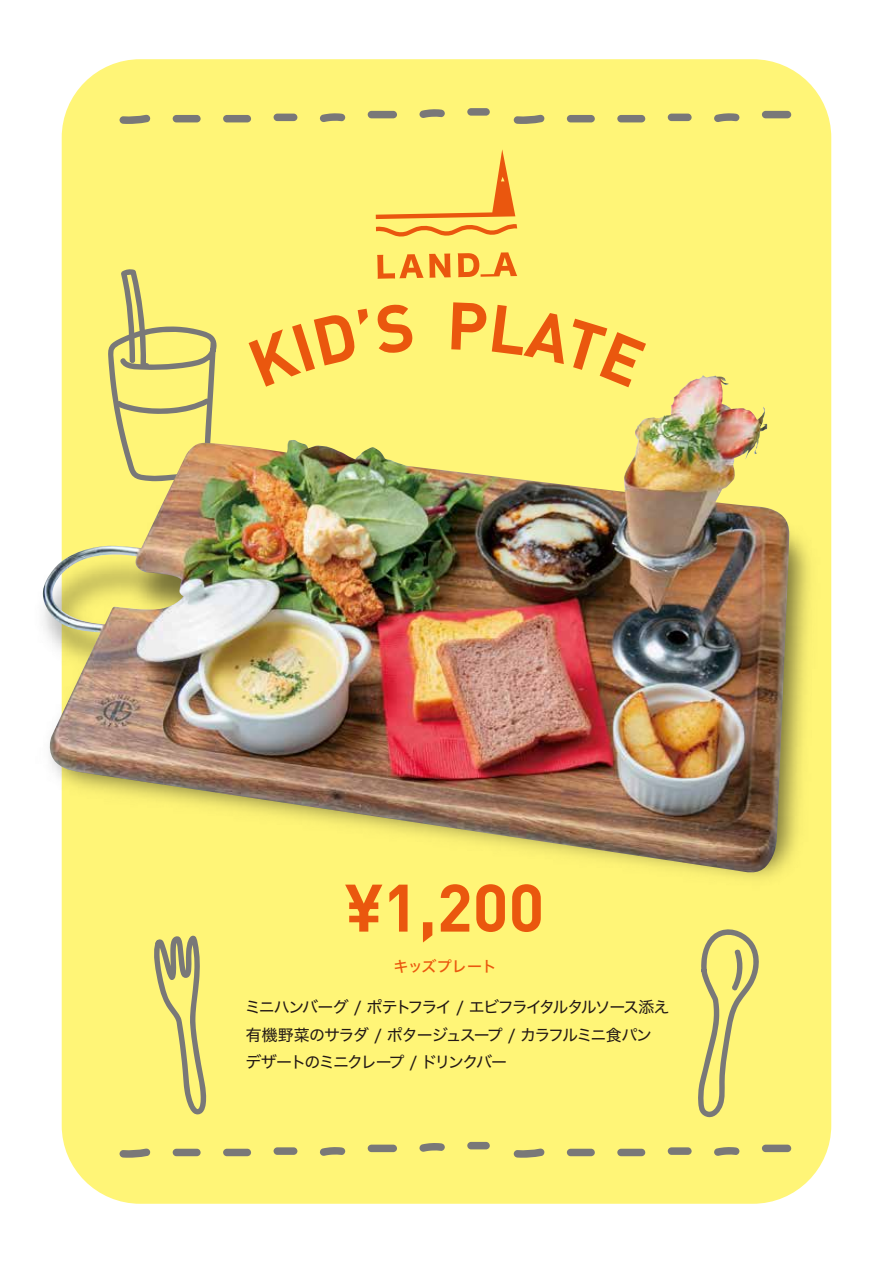
<style>
.page{position:relative;width:893px;height:1263px;background:#fff}
.page>*{position:absolute;margin:0;border:0;box-sizing:border-box;transform-origin:0 0}
.t1{font:700 66px "DIN";color:#ea570e}
.t2{font:15.9px/27.9px "Hiragino Sans W4";letter-spacing:-.095em;color:#221815}
.t3{font:15px "Hiragino Sans W5";letter-spacing:-.015em;color:#ea570e}
</style>
<div class="page">
<div style="left:62px;top:59px;width:769px;height:1145px;background:#fff577;border-radius:78px"></div>
<svg style="left:108px;top:269px;width:109px;height:106px"></svg>
<img style="left:39px;top:375px;width:750px;height:501px">
<svg style="left:154px;top:935px;width:53px;height:180px"></svg>
<svg style="left:698px;top:929px;width:61px;height:189px"></svg>
<svg style="left:119px;top:114px;width:32px;height:10px"></svg>
<div style="left:173px;top:115px;width:28px;height:7px;background:#797878;border-radius:4px"></div>
<div style="left:223px;top:115px;width:28px;height:7px;background:#797878;border-radius:4px"></div>
<div style="left:273px;top:114px;width:24px;height:7px;background:#797878;border-radius:4px"></div>
<svg style="left:320px;top:113px;width:25px;height:9px"></svg>
<div style="left:368px;top:111px;width:29px;height:7px;background:#797878;border-radius:4px"></div>
<svg style="left:419px;top:109px;width:26px;height:9px"></svg>
<div style="left:467px;top:108px;width:23px;height:8px;background:#797878;border-radius:4px"></div>
<svg style="left:514px;top:114px;width:31px;height:10px"></svg>
<div style="left:567px;top:115px;width:28px;height:7px;background:#797878;border-radius:4px"></div>
<div style="left:617px;top:115px;width:28px;height:7px;background:#797878;border-radius:4px"></div>
<div style="left:668px;top:114px;width:24px;height:7px;background:#797878;border-radius:4px"></div>
<svg style="left:714px;top:113px;width:25px;height:9px"></svg>
<div style="left:762px;top:111px;width:29px;height:7px;background:#797878;border-radius:4px"></div>
<svg style="left:119px;top:1148px;width:32px;height:10px"></svg>
<div style="left:173px;top:1149px;width:28px;height:7px;background:#797878;border-radius:4px"></div>
<div style="left:223px;top:1149px;width:28px;height:7px;background:#797878;border-radius:4px"></div>
<div style="left:273px;top:1147px;width:24px;height:8px;background:#797878;border-radius:4px"></div>
<svg style="left:320px;top:1147px;width:25px;height:9px"></svg>
<div style="left:368px;top:1144px;width:29px;height:8px;background:#797878;border-radius:4px"></div>
<svg style="left:419px;top:1143px;width:26px;height:9px"></svg>
<div style="left:467px;top:1142px;width:23px;height:7px;background:#797878;border-radius:4px"></div>
<svg style="left:514px;top:1148px;width:31px;height:10px"></svg>
<div style="left:567px;top:1149px;width:28px;height:7px;background:#797878;border-radius:4px"></div>
<div style="left:617px;top:1149px;width:28px;height:7px;background:#797878;border-radius:4px"></div>
<div style="left:668px;top:1147px;width:24px;height:8px;background:#797878;border-radius:4px"></div>
<svg style="left:714px;top:1147px;width:25px;height:9px"></svg>
<div style="left:762px;top:1144px;width:29px;height:8px;background:#797878;border-radius:4px"></div>
<svg style="left:377px;top:253px;width:74px;height:26px"></svg>
<svg style="left:458px;top:252px;width:59px;height:25px"></svg>
<svg style="left:376px;top:149px;width:141px;height:88px"></svg>
<svg style="left:249px;top:375px;width:165px;height:12px"></svg>
<svg style="left:451px;top:375px;width:195px;height:12px"></svg>
<h1 class="t1" style="left:345px;top:865px;width:201px">¥1,200</h1>
<p class="t3" style="left:393px;top:953px;width:105px">キッズプレート</p>
<p class="t2" style="left:245px;top:992px;width:426px">ミニハンバーグ / ポテトフライ / エビフライタルタルソース添え有機野菜のサラダ / ポタージュスープ / カラフルミニ食パンデザートのミニクレープ / ドリンクバー</p>
</div>
